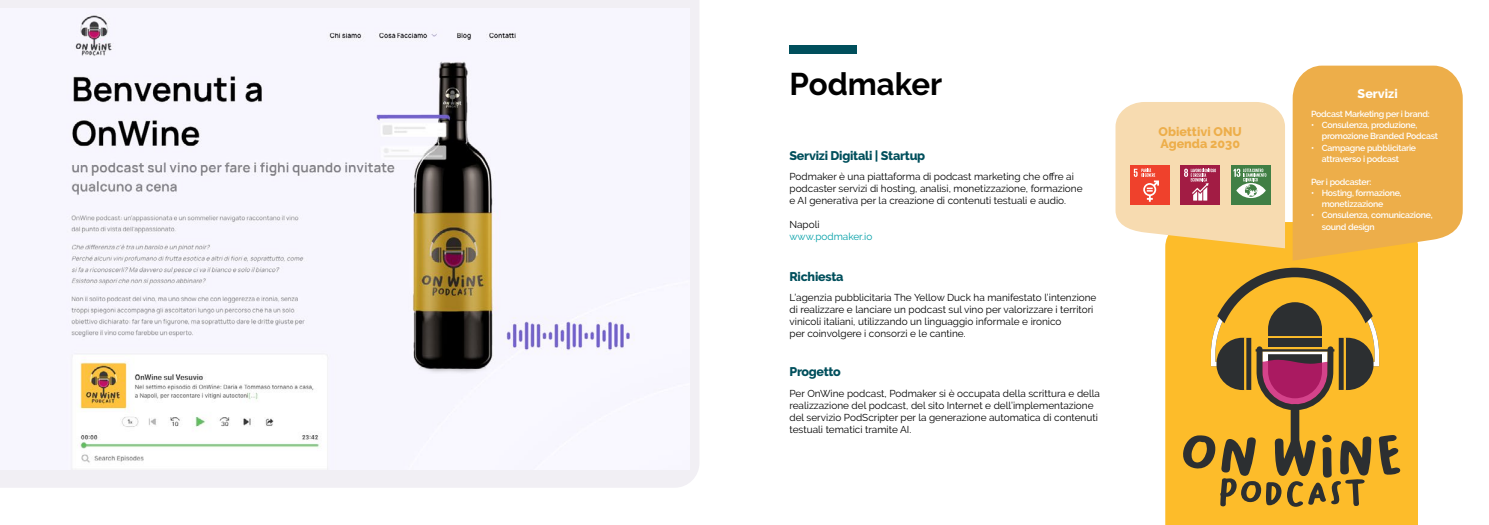
<style>
.page{position:relative;width:1489px;height:525px;background:#fff}
.page>*{position:absolute;margin:0;border:0;box-sizing:border-box;transform-origin:0 0}
.t1{font:700 31.25px "Raleway";color:#000}
.t2{font:800 12.5px "Raleway";letter-spacing:-.02em;color:#004f5c}
.t3{font:800 12.5px/12.5px "Raleway";color:#edae4a}
.t4{font:800 12.5px "Raleway";color:#fff}
.t5{font:10px/12px "Raleway";color:#000}
.t6{font:10px "Raleway";color:#009fa7}
.t7{font:600 8.75px/11.2px "Raleway";letter-spacing:-.03em;color:#fff}
</style>
<div class="page">
<div style="left:0;top:0;width:699px;height:487px;background:#f1eff4"></div>
<img style="left:0;top:9px;width:689px;height:460px">
<div style="left:789px;top:45px;width:67px;height:8px;background:#004f5c"></div>
<div style="left:1165px;top:222px;width:252px;height:302px;background:#fdbc2a"></div>
<svg style="left:1181px;top:267px;width:219px;height:239px;background:#c29031"></svg>
<svg style="left:1292px;top:66px;width:170px;height:194px;background:#eeb251"></svg>
<svg style="left:1115px;top:102px;width:169px;height:146px;background:#eac5a0"></svg>
<h1 class="t1" style="left:789px;top:66px;width:154px">Podmaker</h1>
<p class="t2" style="left:789px;top:148px;width:137px">Servizi Digitali | Startup</p>
<p class="t5" style="left:789px;top:171px;width:294px">Podmaker è una piattaforma di podcast marketing che offre ai podcaster servizi di hosting, analisi, monetizzazione, formazione e AI generativa per la creazione di contenuti testuali e audio.</p>
<p class="t5" style="left:789px;top:219px;width:32px">Napoli</p>
<p class="t6" style="left:789px;top:231px;width:84px">www.podmaker.io</p>
<p class="t2" style="left:789px;top:269px;width:55px">Richiesta</p>
<p class="t5" style="left:789px;top:291px;width:308px">L’agenzia pubblicitaria The Yellow Duck ha manifestato l’intenzione di realizzare e lanciare un podcast sul vino per valorizzare i territori vinicoli italiani, utilizzando un linguaggio informale e ironico<br>per coinvolgere i consorzi e le cantine.</p>
<p class="t2" style="left:789px;top:365px;width:53px">Progetto</p>
<p class="t5" style="left:789px;top:387px;width:312px">Per OnWine podcast, Podmaker si è occupata della scrittura e della realizzazione del podcast, del sito Internet e dell’implementazione del servizio PodScripter per la generazione automatica di contenuti testuali tematici tramite AI.</p>
<p class="t3" style="left:1158px;top:125px;width:85px">Obiettivi ONU<br>Agenda 2030</p>
<p class="t4" style="left:1357px;top:86px;width:42px">Servizi</p>
<p class="t7" style="left:1310px;top:108px;width:120px">Podcast Marketing per i brand:</p>
<p class="t7" style="left:1321px;top:119px;width:118px;text-indent:-11px">• Consulenza, produzione, promozione Branded Podcast</p>
<p class="t7" style="left:1321px;top:142px;width:96px;text-indent:-11px">• Campagne pubblicitarie attraverso i podcast</p>
<p class="t7" style="left:1310px;top:176px;width:62px">Per i podcaster:</p>
<p class="t7" style="left:1321px;top:187px;width:81px;text-indent:-11px">• Hosting, formazione, monetizzazione</p>
<p class="t7" style="left:1321px;top:209px;width:112px;text-indent:-11px">• Consulenza, comunicazione, sound design</p>
</div>
